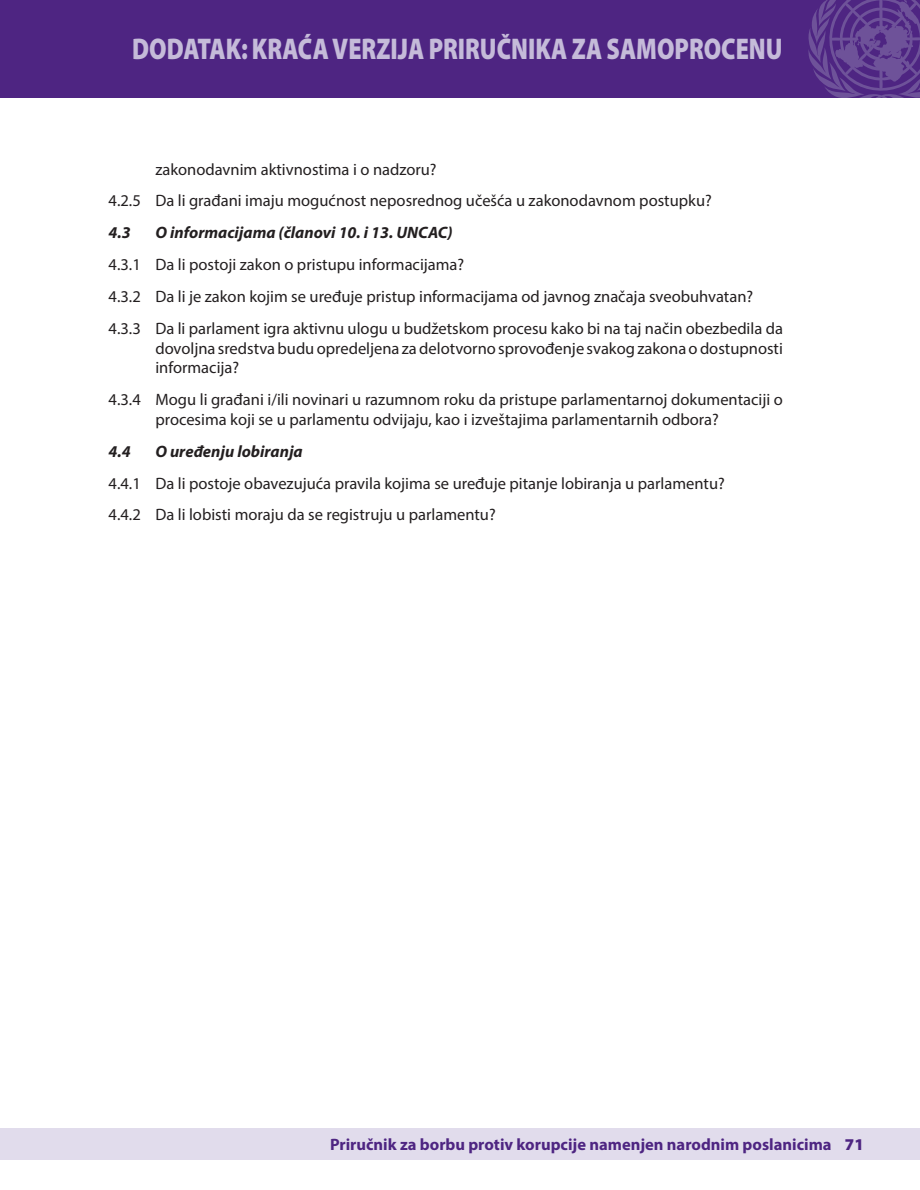
<style>
.page{position:relative;width:920px;height:1190px;background:#fff}
.page>*{position:absolute;margin:0;border:0;box-sizing:border-box;transform-origin:0 0}
.t1{font:900 30px "Myriad Pro";color:#c5bbd9;scale:.8 1}
.t2{font:16.5px/31.8px "Myriad Pro";color:#231f20}
.t3{font:700 16.5px "Myriad Pro";color:#4e2582}
.t4{font:italic 700 16.5px "Myriad Pro";color:#231f20}
.s1{font-weight:900}
</style>
<div class="page">
<div style="left:0;top:1128px;width:919px;height:31px;background:#e1dcec"></div>
<div style="left:0;top:0;width:919px;height:98px;background:#4e2582"></div>
<svg style="left:808px;top:0;width:112px;height:98px"></svg>
<h1 class="t1" style="left:132px;top:29px;width:814px">DODATAK: KRAĆA VERZIJA PRIRUČNIKA ZA SAMOPROCENU</h1>
<p class="t2" style="left:109px;top:153px;width:604px;text-indent:47px">zakonodavnim aktivnostima i o nadzoru?<br>4.2.5 Da li građani imaju mogućnost neposrednog učešća u zakonodavnom postupku?</p>
<p class="t4" style="left:109px;top:222px;width:24px">4.3</p>
<p class="t4" style="left:155px;top:222px;width:299px">O informacijama (članovi 10. i 13. UNCAC)</p>
<p class="t2" style="left:109px;top:248px;width:675px">4.3.1 Da li postoji zakon o pristupu informacijama?<br>4.3.2 Da li je zakon kojim se uređuje pristup informacijama od javnog značaja sveobuhvatan?<br>4.3.3 Da li parlament igra aktivnu ulogu u budžetskom procesu kako bi na taj način obezbedila da</p>
<p class="t2" style="left:155px;top:338px;width:629px;line-height:19.8px">dovoljna sredstva budu opredeljena za delotvorno sprovođenje svakog zakona o dostupnosti informacija?</p>
<p class="t2" style="left:155px;top:389px;width:629px;line-height:19.8px;text-indent:-47px">4.3.4 Mogu li građani i/ili novinari u razumnom roku da pristupe parlamentarnoj dokumentaciji o procesima koji se u parlamentu odvijaju, kao i izveštajima parlamentarnih odbora?</p>
<p class="t4" style="left:109px;top:440px;width:24px">4.4</p>
<p class="t4" style="left:155px;top:440px;width:149px">O uređenju lobiranja</p>
<p class="t2" style="left:109px;top:467px;width:617px">4.4.1 Da li postoje obavezujuća pravila kojima se uređuje pitanje lobiranja u parlamentu?<br>4.4.2 Da li lobisti moraju da se registruju u parlamentu?</p>
<p class="t3" style="left:330px;top:1132px;width:535px">Priručnik za borbu protiv korupcije namenjen narodnim poslanicima <span class="s1">71</span></p>
</div>
